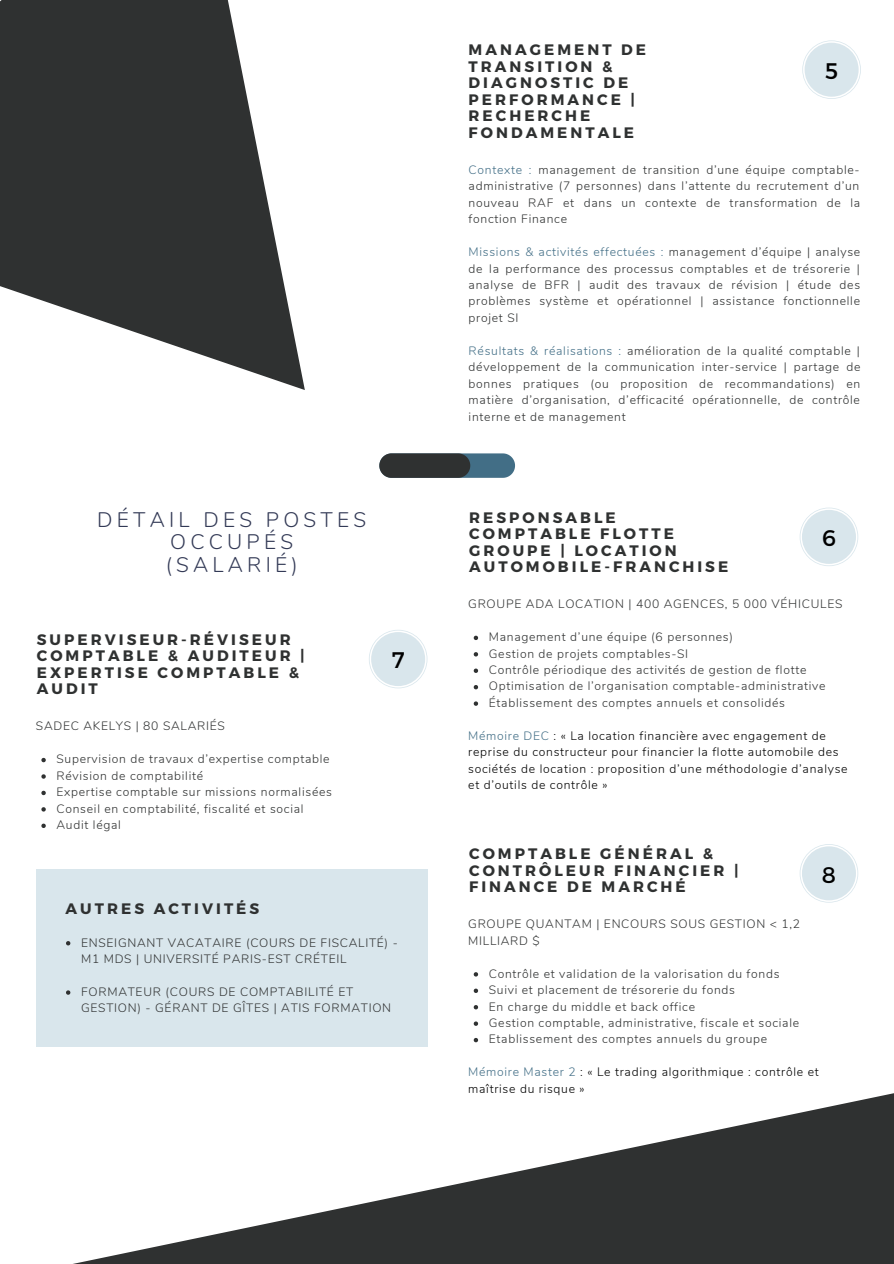
<style>
.page{position:relative;width:894px;height:1264px;background:#fff}
.page>*{position:absolute;margin:0;border:0;box-sizing:border-box;transform-origin:0 0}
.t1{font:22.5px "Montserrat";color:#000}
.t2{font:300 21px/22.5px "Nunito";letter-spacing:.2em;color:#333a56;text-align:center}
.t3{font:700 15.15px/16.5px "Montserrat";letter-spacing:.2em;color:#2f3131}
.t4{font:300 12.15px/16.5px "Nunito";letter-spacing:.06em;color:#2f3131}
.t5{font:300 12.15px/16.5px "Nunito";letter-spacing:.06em;color:#000}
.s1{color:#426e86}
</style>
<div class="page">
<div style="left:36px;top:869px;width:391px;height:177px;background:#d9e6ec"></div>
<svg style="left:0;top:0;width:305px;height:390px;fill:#2f3131"></svg>
<svg style="left:473px;top:635px;width:5px;height:5px"></svg>
<svg style="left:473px;top:652px;width:5px;height:4px"></svg>
<svg style="left:473px;top:668px;width:5px;height:5px"></svg>
<svg style="left:473px;top:685px;width:5px;height:4px"></svg>
<svg style="left:473px;top:701px;width:5px;height:4px"></svg>
<svg style="left:78px;top:1093px;width:815px;height:170px"></svg>
<svg style="left:41px;top:758px;width:5px;height:4px"></svg>
<svg style="left:41px;top:774px;width:5px;height:4px"></svg>
<svg style="left:41px;top:790px;width:5px;height:5px"></svg>
<svg style="left:41px;top:807px;width:5px;height:4px"></svg>
<svg style="left:41px;top:823px;width:5px;height:5px"></svg>
<svg style="left:473px;top:972px;width:5px;height:4px"></svg>
<svg style="left:473px;top:988px;width:5px;height:5px"></svg>
<svg style="left:473px;top:1005px;width:5px;height:4px"></svg>
<svg style="left:473px;top:1021px;width:5px;height:4px"></svg>
<svg style="left:473px;top:1038px;width:5px;height:4px"></svg>
<svg style="left:799px;top:507px;width:59px;height:59px"></svg>
<div style="left:801px;top:510px;width:54px;height:54px;background:#d9e6ec;border-radius:50%"></div>
<svg style="left:369px;top:630px;width:58px;height:58px"></svg>
<div style="left:371px;top:632px;width:54px;height:54px;background:#d9e6ec;border-radius:50%"></div>
<svg style="left:799px;top:844px;width:59px;height:58px"></svg>
<div style="left:801px;top:846px;width:54px;height:54px;background:#d9e6ec;border-radius:50%"></div>
<svg style="left:802px;top:40px;width:58px;height:59px"></svg>
<div style="left:804px;top:43px;width:54px;height:54px;background:#d9e6ec;border-radius:50%"></div>
<svg style="left:66px;top:941px;width:4px;height:4px"></svg>
<svg style="left:66px;top:990px;width:4px;height:4px"></svg>
<svg style="left:379px;top:453px;width:136px;height:25px"></svg>
<p class="t2" style="left:97px;top:508px;width:270px">DÉTAIL DES POSTES<br>OCCUPÉS</p>
<p class="t2" style="left:166px;top:553px;width:133px">(SALARIÉ)</p>
<p class="t3" style="left:37px;top:630px;width:269px">SUPERVISEUR-RÉVISEUR<br>COMPTABLE &amp; AUDITEUR |<br>EXPERTISE COMPTABLE &amp;<br>AUDIT</p>
<p class="t4" style="left:36px;top:718px;width:190px">SADEC AKELYS | 80 SALARIÉS</p>
<p class="t4" style="left:56px;top:751px;width:274px">Supervision de travaux d’expertise comptable</p>
<p class="t4" style="left:56px;top:767px;width:148px">Révision de comptabilité</p>
<p class="t4" style="left:56px;top:784px;width:277px">Expertise comptable sur missions normalisées</p>
<p class="t4" style="left:56px;top:800px;width:248px">Conseil en comptabilité, fiscalité et social</p>
<p class="t4" style="left:56px;top:816px;width:66px">Audit légal</p>
<p class="t1" style="left:392px;top:645px;width:14px">7</p>
<p class="t3" style="left:66px;top:899px;width:195px">AUTRES ACTIVITÉS</p>
<p class="t4" style="left:81px;top:934px;width:318px">ENSEIGNANT VACATAIRE (COURS DE FISCALITÉ) -<br>M1 MDS | UNIVERSITÉ PARIS-EST CRÉTEIL</p>
<p class="t4" style="left:81px;top:983px;width:311px">FORMATEUR (COURS DE COMPTABILITÉ ET<br>GESTION) - GÉRANT DE GÎTES | ATIS FORMATION</p>
<p class="t3" style="left:468px;top:41px;width:179px">MANAGEMENT DE<br>TRANSITION &amp;<br>DIAGNOSTIC DE<br>PERFORMANCE |<br>RECHERCHE<br>FONDAMENTALE</p>
<p class="t4" style="left:468px;top:162px;width:393px;text-align:justify"><span class="s1">Contexte :</span> management de transition d’une équipe comptable&shy;administrative (7 personnes) dans l’attente du recrutement d’un nouveau RAF et dans un contexte de transformation de la fonction Finance</p>
<p class="t4" style="left:468px;top:244px;width:393px;text-align:justify"><span class="s1">Missions &amp; activités effectuées :</span> management d’équipe | analyse de la performance des processus comptables et de trésorerie | analyse de BFR | audit des travaux de révision | étude des problèmes système et opérationnel | assistance fonctionnelle projet SI</p>
<p class="t4" style="left:468px;top:342px;width:393px;text-align:justify"><span class="s1">Résultats &amp; réalisations :</span> amélioration de la qualité comptable | développement de la communication inter-service | partage de bonnes pratiques (ou proposition de recommandations) en matière d’organisation, d’efficacité opérationnelle, de contrôle interne et de management</p>
<p class="t1" style="left:825px;top:56px;width:14px">5</p>
<p class="t3" style="left:469px;top:508px;width:260px">RESPONSABLE<br>COMPTABLE FLOTTE<br>GROUPE | LOCATION<br>AUTOMOBILE-FRANCHISE</p>
<p class="t1" style="left:821px;top:523px;width:15px">6</p>
<p class="t4" style="left:468px;top:596px;width:375px">GROUPE ADA LOCATION | 400 AGENCES, 5 000 VÉHICULES</p>
<p class="t4" style="left:488px;top:629px;width:246px">Management d’une équipe (6 personnes)</p>
<p class="t4" style="left:488px;top:645px;width:201px">Gestion de projets comptables-SI</p>
<p class="t4" style="left:488px;top:661px;width:319px">Contrôle périodique des activités de gestion de flotte</p>
<p class="t4" style="left:488px;top:678px;width:338px">Optimisation de l’organisation comptable-administrative</p>
<p class="t4" style="left:488px;top:694px;width:297px">Établissement des comptes annuels et consolidés</p>
<p class="t5" style="left:468px;top:727px;width:381px"><span class="s1">Mémoire DEC</span> : « La location financière avec engagement de reprise du constructeur pour financier la flotte automobile des sociétés de location : proposition d’une méthodologie d’analyse et d’outils de contrôle »</p>
<p class="t3" style="left:469px;top:844px;width:271px">COMPTABLE GÉNÉRAL &amp;<br>CONTRÔLEUR FINANCIER |<br>FINANCE DE MARCHÉ</p>
<p class="t4" style="left:468px;top:916px;width:333px">GROUPE QUANTAM | ENCOURS SOUS GESTION &lt; 1,2<br>MILLIARD $</p>
<p class="t4" style="left:488px;top:965px;width:292px">Contrôle et validation de la valorisation du fonds</p>
<p class="t4" style="left:488px;top:981px;width:247px">Suivi et placement de trésorerie du fonds</p>
<p class="t4" style="left:488px;top:998px;width:208px">En charge du middle et back office</p>
<p class="t4" style="left:488px;top:1014px;width:312px">Gestion comptable, administrative, fiscale et sociale</p>
<p class="t4" style="left:488px;top:1031px;width:280px">Etablissement des comptes annuels du groupe</p>
<p class="t1" style="left:821px;top:860px;width:16px">8</p>
<p class="t5" style="left:468px;top:1063px;width:352px"><span class="s1">Mémoire Master 2</span> : « Le trading algorithmique : contrôle et maîtrise du risque »</p>
</div>
